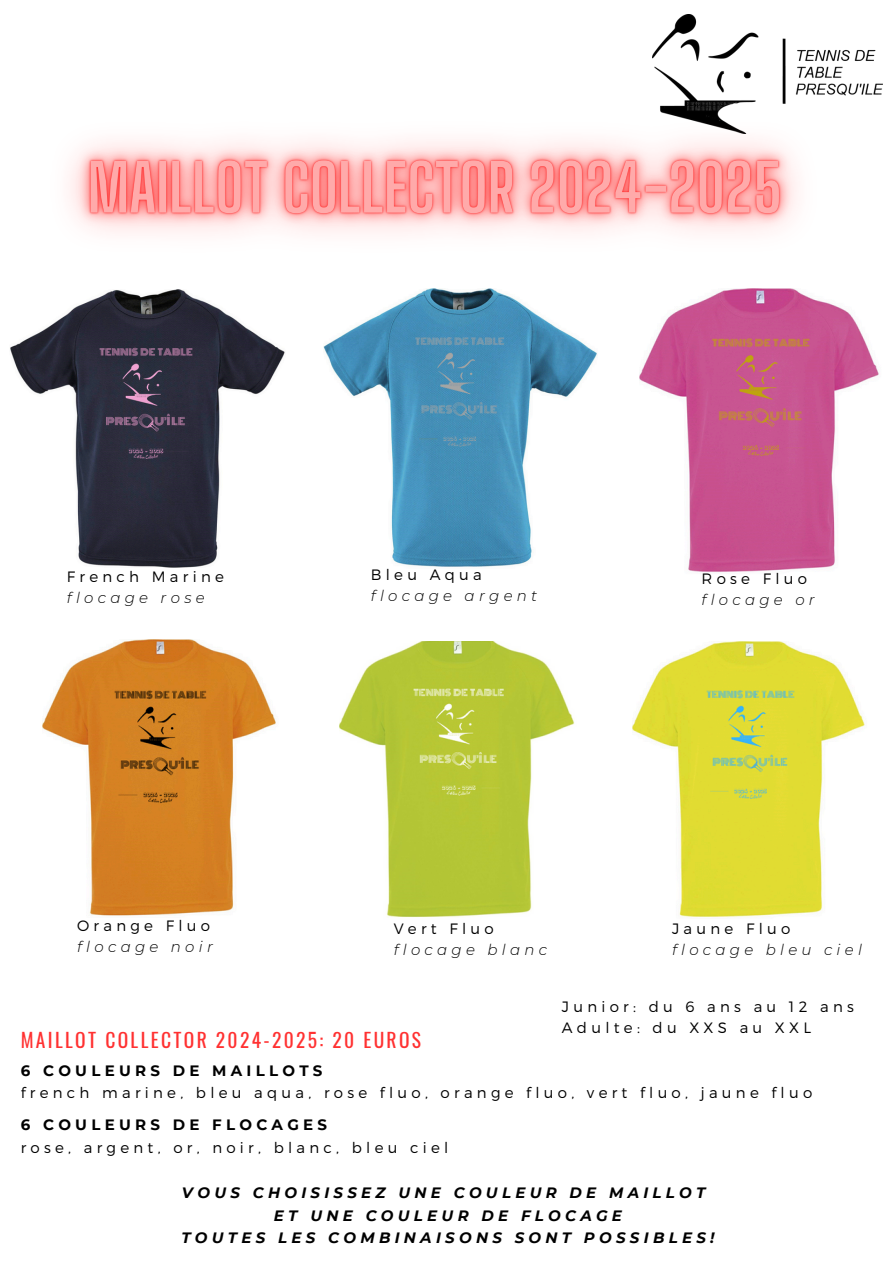
<style>
.page{position:relative;width:894px;height:1264px;background:#fff}
.page>*{position:absolute;margin:0;border:0;box-sizing:border-box;transform-origin:0 0}
.t1{font:19.5px "Oswald";letter-spacing:.12em;color:#ff3131}
.t2{font:300 15px "Montserrat";letter-spacing:.285em;color:#000}
.t3{font:italic 700 15px/22.5px "Montserrat";letter-spacing:.285em;color:#000;text-align:center}
.t4{font:italic 300 15px "Montserrat";letter-spacing:.285em;color:#000}
.t5{font:700 15px "Montserrat";letter-spacing:.285em;color:#000}
</style>
<div class="page">
<img style="left:652px;top:14px;width:230px;height:81px">
<img style="left:10px;top:301px;width:275px;height:266px">
<img style="left:323px;top:301px;width:274px;height:266px">
<img style="left:639px;top:301px;width:240px;height:271px">
<img style="left:42px;top:640px;width:234px;height:276px">
<img style="left:632px;top:641px;width:233px;height:277px">
<img style="left:339px;top:641px;width:236px;height:276px">
<img style="left:69px;top:78px;width:786px;height:223px">
<p class="t2" style="left:67px;top:566px;width:158px">French Marine</p>
<p class="t4" style="left:67px;top:588px;width:139px">flocage rose</p>
<p class="t2" style="left:77px;top:915px;width:134px">Orange Fluo</p>
<p class="t4" style="left:77px;top:937px;width:137px">flocage noir</p>
<p class="t2" style="left:371px;top:565px;width:112px">Bleu Aqua</p>
<p class="t4" style="left:371px;top:586px;width:168px">flocage argent</p>
<p class="t2" style="left:701px;top:568px;width:107px">Rose Fluo</p>
<p class="t4" style="left:701px;top:590px;width:115px">flocage or</p>
<p class="t2" style="left:393px;top:918px;width:101px">Vert Fluo</p>
<p class="t4" style="left:393px;top:940px;width:155px">flocage blanc</p>
<p class="t2" style="left:671px;top:918px;width:120px">Jaune Fluo</p>
<p class="t4" style="left:671px;top:940px;width:191px">flocage bleu ciel</p>
<p class="t2" style="left:561px;top:996px;width:293px">Junior: du 6 ans au 12 ans</p>
<h3 class="t2" style="left:561px;top:1018px;width:251px">Adulte: du XXS au XXL</h3>
<p class="t1" style="left:21px;top:1024px;width:402px">MAILLOT COLLECTOR 2024-2025: 20 EUROS</p>
<p class="t5" style="left:21px;top:1061px;width:303px">6 COULEURS DE MAILLOTS</p>
<h2 class="t2" style="left:21px;top:1083px;width:792px">french marine, bleu aqua, rose fluo, orange fluo, vert fluo, jaune fluo</h2>
<p class="t5" style="left:21px;top:1115px;width:308px">6 COULEURS DE FLOCAGES</p>
<p class="t2" style="left:21px;top:1137px;width:429px">rose, argent, or, noir, blanc, bleu ciel</p>
<p class="t3" style="left:181px;top:1181px;width:534px">VOUS CHOISISSEZ UNE COULEUR DE MAILLOT<br>ET UNE COULEUR DE FLOCAGE<br>TOUTES LES COMBINAISONS SONT POSSIBLES!</p>
</div>
